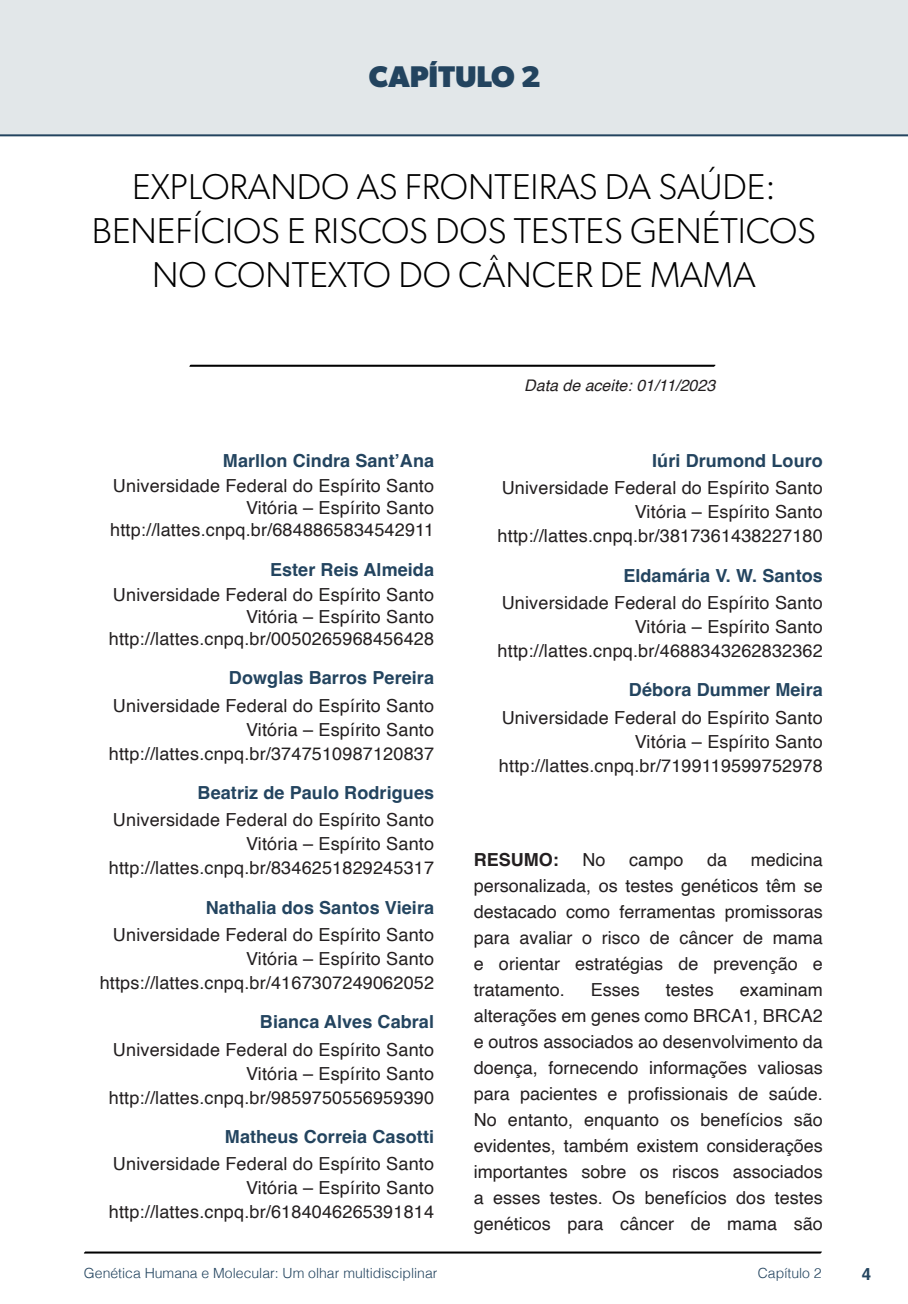
<style>
.page{position:relative;width:908px;height:1304px;background:#fff}
.page>*{position:absolute;margin:0;border:0;box-sizing:border-box;transform-origin:0 0}
.nome_artigos{font:300 36px/44px "Gibson";color:#000;text-align:center}
.capítulos{font:700 30px "Gibson";color:#23445f}
.info_autores{font:18px "Helvetica";letter-spacing:.01em;color:#231f20}
.Resumos_e_PC_TXT{font:18px/26px "Helvetica";color:#231f20;text-align:justify}
.nome_autores{font:700 18px "Helvetica";letter-spacing:.005em;color:#23445f}
.Resumos_e_PC_TXT-2{font:700 18px "Helvetica";color:#231f20}
.t1{font:700 16.8px "Helvetica";color:#23445f}
.t2{font:italic 16px "Helvetica";color:#231f20}
.t3{font:300 14px "Helvetica";color:#23445f}
</style>
<div class="page">
<svg style="left:84px;top:1251px;width:737px;height:3px;background:#515151"></svg>
<div style="left:0;top:0;width:907px;height:136px;background:#e2e7e9"></div>
<svg style="left:189px;top:364px;width:526px;height:3px;background:#4f4f4f"></svg>
<div style="left:44px;top:72px;width:68px;height:61px;background:#e2e7e9"></div>
<p class="capítulos" style="left:369px;top:58px;width:173px">CAPÍTULO 2</p>
<p class="nome_artigos" style="left:92px;top:164px;width:725px">EXPLORANDO AS FRONTEIRAS DA SAÚDE:<br>BENEFÍCIOS E RISCOS DOS TESTES GENÉTICOS<br>NO CONTEXTO DO CÂNCER DE MAMA</p>
<p class="nome_autores" style="left:223px;top:450px;width:213px">Marllon Cindra Sant’Ana</p>
<p class="info_autores" style="left:113px;top:472px;width:322px">Universidade Federal do Espírito Santo</p>
<p class="info_autores" style="left:246px;top:494px;width:189px">Vitória – Espírito Santo</p>
<p class="info_autores" style="left:110px;top:516px;width:325px">http://lattes.cnpq.br/6848865834542911</p>
<p class="nome_autores" style="left:270px;top:558px;width:165px">Ester Reis Almeida</p>
<p class="info_autores" style="left:113px;top:581px;width:322px">Universidade Federal do Espírito Santo</p>
<p class="info_autores" style="left:246px;top:603px;width:189px">Vitória – Espírito Santo</p>
<p class="info_autores" style="left:109px;top:625px;width:326px">http://lattes.cnpq.br/0050265968456428</p>
<p class="nome_autores" style="left:229px;top:667px;width:206px">Dowglas Barros Pereira</p>
<p class="info_autores" style="left:113px;top:692px;width:322px">Universidade Federal do Espírito Santo</p>
<p class="info_autores" style="left:246px;top:716px;width:189px">Vitória – Espírito Santo</p>
<p class="info_autores" style="left:109px;top:740px;width:326px">http://lattes.cnpq.br/3747510987120837</p>
<p class="nome_autores" style="left:197px;top:782px;width:238px">Beatriz de Paulo Rodrigues</p>
<p class="info_autores" style="left:113px;top:806px;width:322px">Universidade Federal do Espírito Santo</p>
<p class="info_autores" style="left:246px;top:830px;width:189px">Vitória – Espírito Santo</p>
<p class="info_autores" style="left:109px;top:854px;width:326px">http://lattes.cnpq.br/8346251829245317</p>
<p class="nome_autores" style="left:206px;top:896px;width:230px">Nathalia dos Santos Vieira</p>
<p class="info_autores" style="left:113px;top:921px;width:322px">Universidade Federal do Espírito Santo</p>
<p class="info_autores" style="left:246px;top:945px;width:189px">Vitória – Espírito Santo</p>
<p class="info_autores" style="left:100px;top:969px;width:336px">https://lattes.cnpq.br/4167307249062052</p>
<p class="nome_autores" style="left:260px;top:1011px;width:176px">Bianca Alves Cabral</p>
<p class="info_autores" style="left:113px;top:1036px;width:322px">Universidade Federal do Espírito Santo</p>
<p class="info_autores" style="left:246px;top:1059px;width:189px">Vitória – Espírito Santo</p>
<p class="info_autores" style="left:109px;top:1083px;width:326px">http://lattes.cnpq.br/9859750556959390</p>
<p class="nome_autores" style="left:225px;top:1126px;width:211px">Matheus Correia Casotti</p>
<p class="info_autores" style="left:113px;top:1150px;width:322px">Universidade Federal do Espírito Santo</p>
<p class="info_autores" style="left:246px;top:1174px;width:189px">Vitória – Espírito Santo</p>
<p class="info_autores" style="left:109px;top:1198px;width:326px">http://lattes.cnpq.br/6184046265391814</p>
<p class="t2" style="left:524px;top:373px;width:192px">Data de aceite: 01/11/2023</p>
<p class="nome_autores" style="left:652px;top:450px;width:172px">Iúri Drumond Louro</p>
<p class="info_autores" style="left:501px;top:474px;width:322px">Universidade Federal do Espírito Santo</p>
<p class="info_autores" style="left:634px;top:498px;width:189px">Vitória – Espírito Santo</p>
<p class="info_autores" style="left:497px;top:522px;width:326px">http://lattes.cnpq.br/3817361438227180</p>
<p class="nome_autores" style="left:623px;top:564px;width:201px">Eldamária V. W. Santos</p>
<p class="info_autores" style="left:501px;top:589px;width:322px">Universidade Federal do Espírito Santo</p>
<p class="info_autores" style="left:634px;top:613px;width:189px">Vitória – Espírito Santo</p>
<p class="info_autores" style="left:497px;top:637px;width:326px">http://lattes.cnpq.br/4688343262832362</p>
<p class="nome_autores" style="left:628px;top:679px;width:195px">Débora Dummer Meira</p>
<p class="info_autores" style="left:501px;top:703px;width:322px">Universidade Federal do Espírito Santo</p>
<p class="info_autores" style="left:634px;top:727px;width:189px">Vitória – Espírito Santo</p>
<p class="info_autores" style="left:498px;top:751px;width:325px">http://lattes.cnpq.br/7199119599752978</p>
<p class="Resumos_e_PC_TXT-2" style="left:473px;top:848px;width:86px">RESUMO:</p>
<p class="Resumos_e_PC_TXT" style="left:582px;top:847px;width:25px">No</p>
<p class="Resumos_e_PC_TXT" style="left:629px;top:847px;width:56px">campo</p>
<p class="Resumos_e_PC_TXT" style="left:706px;top:847px;width:22px">da</p>
<p class="Resumos_e_PC_TXT" style="left:473px;top:847px;width:350px;text-indent:277px">medicina personalizada, os testes genéticos têm se destacado como ferramentas promissoras para avaliar o risco de câncer de mama e orientar estratégias de prevenção e tratamento.</p>
<p class="Resumos_e_PC_TXT" style="left:473px;top:977px;width:350px;text-indent:266px">examinam alterações em genes como BRCA1, BRCA2 e outros associados ao desenvolvimento da doença, fornecendo informações valiosas para pacientes e profissionais de saúde.<br>No entanto, enquanto os benefícios são evidentes, também existem considerações importantes sobre os riscos associados a esses testes. Os benefícios dos testes genéticos para câncer de mama são</p>
<p class="Resumos_e_PC_TXT" style="left:590px;top:977px;width:51px">Esses</p>
<p class="Resumos_e_PC_TXT" style="left:665px;top:977px;width:50px">testes</p>
<p class="t3" style="left:84px;top:1261px;width:355px">Genética Humana e Molecular: Um olhar multidisciplinar</p>
<p class="t3" style="left:757px;top:1261px;width:65px">Capítulo 2</p>
<p class="t1" style="left:861px;top:1264px;width:11px">4</p>
</div>
